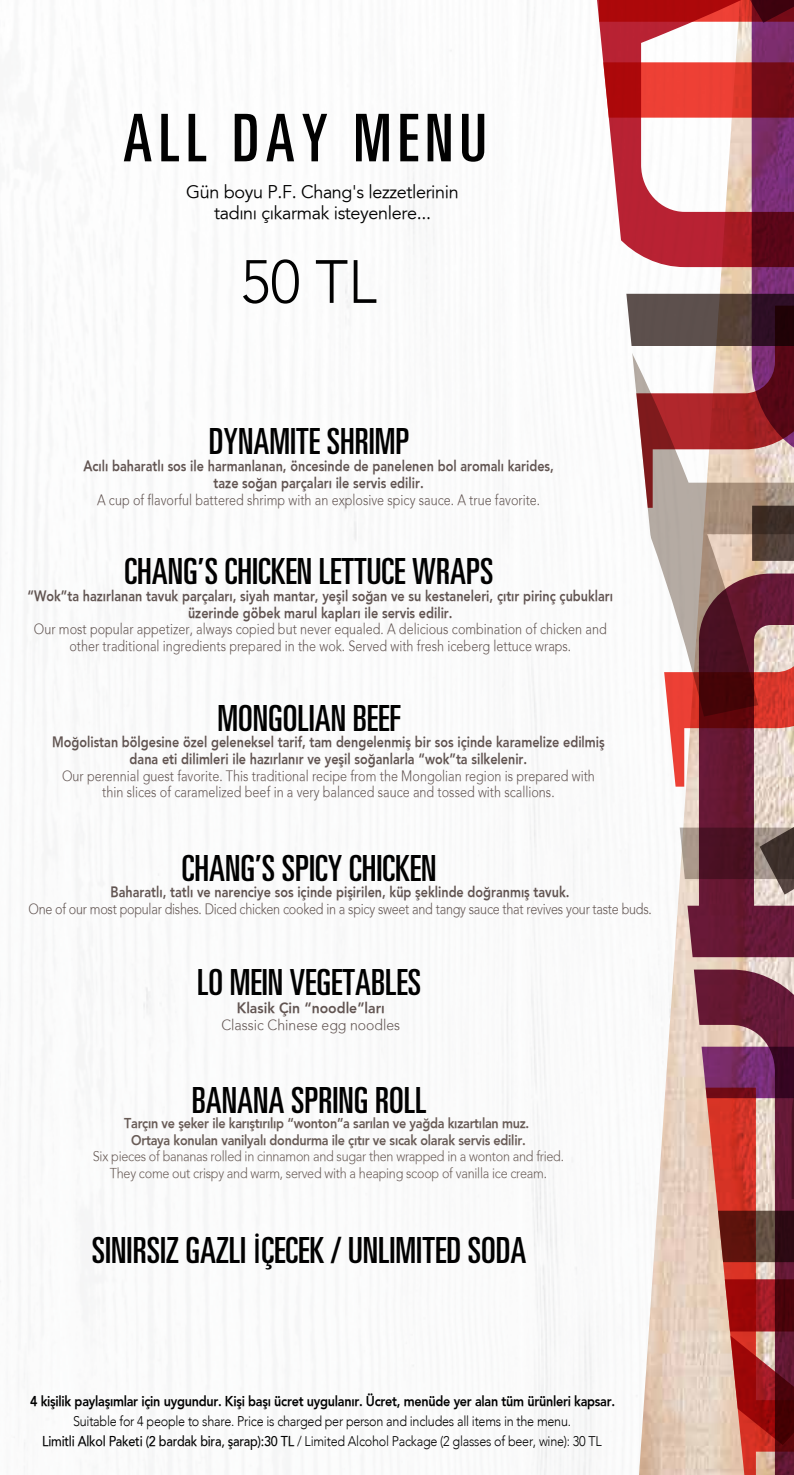
<style>
.page{position:relative;width:794px;height:1475px;background:#fff}
.page>*{position:absolute;margin:0;border:0;box-sizing:border-box;transform-origin:0 0}
.t1{font:ultra-condensed 65.8px "Univers LT Std";letter-spacing:.1em;color:#010101}
.t2{font:300 60.4px "Avenir";color:#010101;scale:.95 1}
.t3{font:ultra-condensed 36px "Univers LT Std";color:#010101}
.t4{font:18px/21.6px "Avenir";letter-spacing:-.02em;color:#010101;text-align:center}
.t5{font:800 14.8px/16.8px "Avenir";color:#615451;text-align:center;scale:.86 1}
.t6{font:300 14.8px/16.8px "Avenir";color:#615451;text-align:center;scale:.86 1}
.t7{font:300 14.8px "Avenir";letter-spacing:-.02em;color:#615451;scale:.86 1}
.t8{font:300 14.8px "Avenir";color:#615451;scale:.95 1}
.t9{font:800 14.8px "Avenir";color:#615451;scale:.95 1}
.t10{font:300 14px/20.4px "Avenir";letter-spacing:-.02em;color:#010101;text-align:center;scale:.9 1}
.t11{font:300 14px/16.8px "Avenir";letter-spacing:-.02em;color:#685b56;text-align:center;scale:.9 1}
.t12{font:800 14px/16.8px "Avenir";letter-spacing:-.02em;color:#685b56;text-align:center;scale:.9 1}
.t13{font:800 14px "Avenir";letter-spacing:-.02em;color:#010101;scale:.9 1}
.s1{font-family:"Myriad Pro";font-stretch:normal}
.s2{font-weight:500}
</style>
<div class="page">
<img style="left:0;top:0;width:592px;height:1474px">
<svg style="left:649px;top:1444px;width:145px;height:30px;background:#cd9c8e"></svg>
<svg style="left:597px;top:0;width:197px;height:1444px"></svg>
<svg style="left:597px;top:573px;width:197px;height:384px"></svg>
<h1 class="t1" style="left:123px;top:100px;width:365px">ALL DAY MENU</h1>
<p class="t4" style="left:186px;top:181px;width:274px">Gün boyu P.F. Chang's lezzetlerinin tadını çıkarmak isteyenlere...</p>
<h2 class="t2" style="left:241px;top:246px;width:145px">50 TL</h2>
<h3 class="t3" style="left:209px;top:421px;width:202px">DYNAMITE SHRIMP</h3>
<p class="t5" style="left:83px;top:457px;width:549px">Acılı baharatlı sos ile harmanlanan, öncesinde de panelenen bol aromalı karides, taze soğan parçaları ile servis edilir.</p>
<p class="t6" style="left:97px;top:491px;width:517px">A cup of flavorful battered shrimp with an explosive spicy sauce. A true favorite.</p>
<h3 class="t3" style="left:125px;top:551px;width:370px">CHANG’S CHICKEN LETTUCE WRAPS</h3>
<p class="t5" style="left:28px;top:587px;width:682px">“Wok”ta hazırlanan tavuk parçaları, siyah mantar, yeşil soğan ve su kestaneleri, çıtır pirinç çubukları üzerinde göbek marul kapları ile servis edilir.</p>
<p class="t6" style="left:34px;top:621px;width:667px">Our most popular appetizer, always copied but never equaled. A delicious combination of chicken and other traditional ingredients prepared in the wok. Served with fresh iceberg lettuce wraps.</p>
<h3 class="t3" style="left:217px;top:697px;width:185px">MONGOLIAN BEEF</h3>
<p class="t5" style="left:52px;top:733px;width:644px">Moğolistan bölgesine özel geleneksel tarif, tam dengelenmiş bir sos içinde karamelize edilmiş dana eti dilimleri ile hazırlanır ve yeşil soğanlarla “wok”ta silkelenir.</p>
<p class="t6" style="left:62px;top:767px;width:621px">Our perennial guest favorite. This traditional recipe from the Mongolian region is prepared with thin slices of caramelized beef in a very balanced sauce and tossed with scallions.</p>
<h3 class="t3" style="left:182px;top:847px;width:256px">CHANG’S SPICY CHICKEN</h3>
<p class="t5" style="left:111px;top:883px;width:535px">Baharatlı, tatlı ve narenciye sos içinde pişirilen, küp şeklinde doğranmış tavuk.</p>
<p class="t7" style="left:28px;top:900px;width:726px">One of our most popular dishes. Diced chicken cooked in a spicy sweet and tangy sauce that revives your taste buds.</p>
<h3 class="t3" style="left:197px;top:961px;width:226px">LO MEIN VEGETABLES</h3>
<p class="t9" style="left:237px;top:998px;width:157px">Klasik Çin “noodle”ları</p>
<p class="t8" style="left:221px;top:1015px;width:190px">Classic Chinese egg noodles</p>
<h3 class="t3" style="left:192px;top:1079px;width:236px">BANANA SPRING ROLL</h3>
<p class="t12" style="left:124px;top:1114px;width:451px">Tarçın ve şeker ile karıştırılıp “wonton”a sarılan ve yağda kızartılan muz.<br>Ortaya konulan vanilyalı dondurma ile çıtır ve sıcak olarak servis edilir.</p>
<p class="t11" style="left:93px;top:1147px;width:525px">Six pieces of bananas rolled in cinnamon and sugar then wrapped in a wonton and fried.<br>They come out crispy and warm, served with a heaping scoop of vanilla ice cream.</p>
<h3 class="t3" style="left:92px;top:1229px;width:436px">SINIRSIZ GAZLI <span class="s1">İ</span>ÇECEK / UNLIMITED SODA</h3>
<p class="t13" style="left:30px;top:1392px;width:651px">4 kişilik paylaşımlar için uygundur. Kişi başı ücret uygulanır. Ücret, menüde yer alan tüm ürünleri kapsar.</p>
<p class="t10" style="left:42px;top:1410px;width:623px">Suitable for 4 people to share. Price is charged per person and includes all items in the menu.<br><span class="s2">Limitli Alkol Paketi (2 bardak bira, şarap):30 TL</span> / Limited Alcohol Package (2 glasses of beer, wine): 30 TL</p>
</div>
